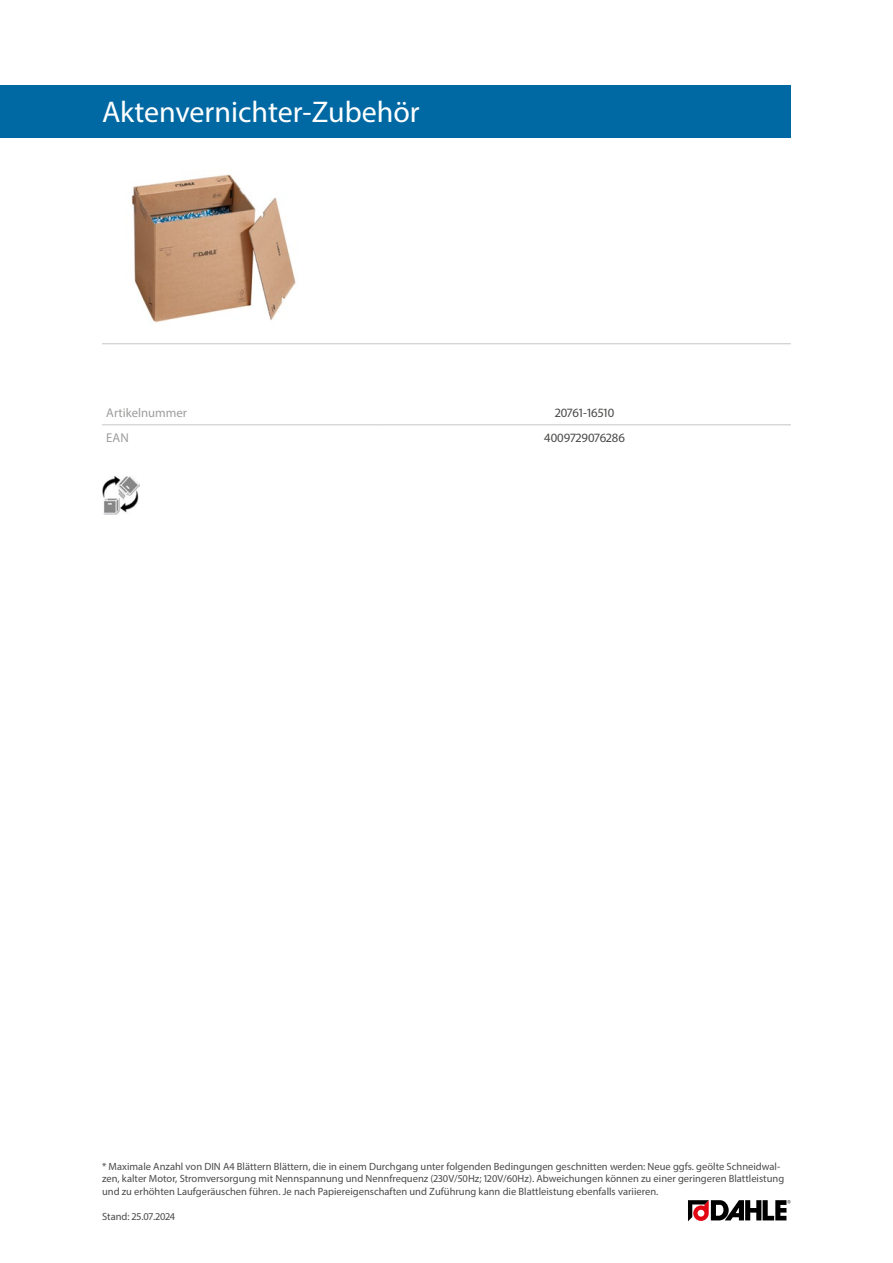
<style>
.page{position:relative;width:893px;height:1263px;background:#fff}
.page>*{position:absolute;margin:0;border:0;box-sizing:border-box;transform-origin:0 0}
.Produktname{font:30px "Myriad Pro";color:#fff}
.Produkttabelle_Zentr{font:12.75px "Myriad Pro";color:#4a4a49}
.Produkttabelle_Links{font:12.75px "Myriad Pro";color:#9d9d9c}
.Fussnote{font:10.5px/12.6px "Myriad Pro";color:#4a4a49}
</style>
<div class="page">
<img style="left:131px;top:174px;width:165px;height:149px">
<hr style="left:102px;top:343px;width:689px;height:1px;background:#c6c6c6">
<img style="left:102px;top:476px;width:38px;height:38px">
<svg style="left:688px;top:1200px;width:103px;height:21px"></svg>
<div style="left:0;top:85px;width:791px;height:53px;background:#0069a4"></div>
<hr style="left:102px;top:424px;width:276px;height:1px;background:#c6c6c6">
<hr style="left:378px;top:424px;width:413px;height:1px;background:#c6c6c6">
<p class="Produktname" style="left:102px;top:94px;width:319px">Aktenvernichter-Zubehör</p>
<p class="Produkttabelle_Links" style="left:106px;top:405px;width:82px">Artikelnummer</p>
<p class="Produkttabelle_Zentr" style="left:555px;top:405px;width:61px">20761-16510</p>
<p class="Produkttabelle_Links" style="left:106px;top:430px;width:24px">EAN</p>
<p class="Produkttabelle_Zentr" style="left:544px;top:430px;width:82px">4009729076286</p>
<p class="Fussnote" style="left:102px;top:1160px;width:684px">* Maximale Anzahl von DIN A4 Blättern Blättern, die in einem Durchgang unter folgenden Bedingungen geschnitten werden: Neue ggfs. geölte Schneidwal&shy;zen, kalter Motor, Stromversorgung mit Nennspannung und Nennfrequenz (230V/50Hz; 120V/60Hz). Abweichungen können zu einer geringeren Blattleistung und zu erhöhten Laufgeräuschen führen. Je nach Papiereigenschaften und Zuführung kann die Blattleistung ebenfalls variieren.</p>
<p class="Fussnote" style="left:102px;top:1210px;width:75px">Stand: 25.07.2024</p>
</div>
